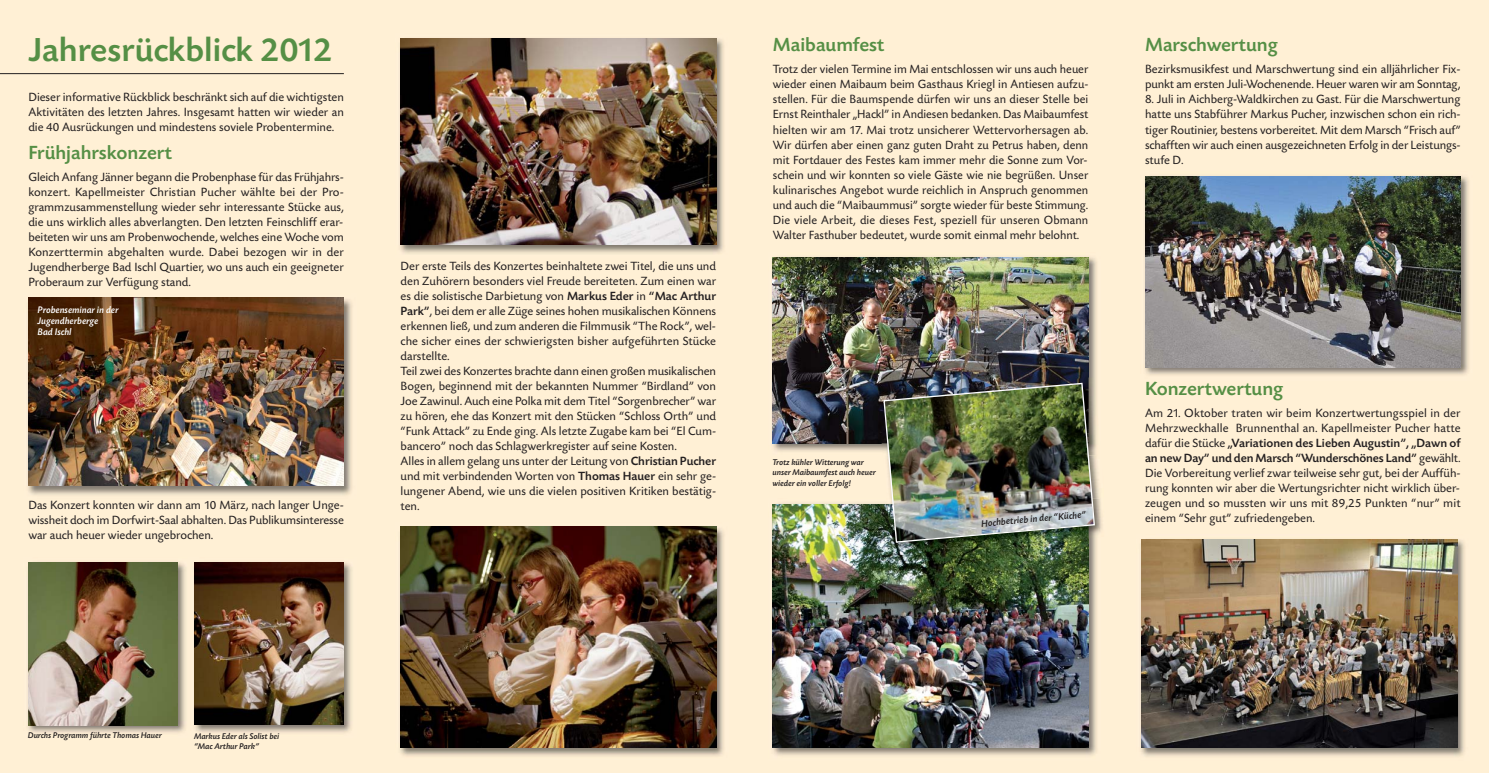
<style>
.page{position:relative;width:1489px;height:773px;background:#fff}
.page>*{position:absolute;margin:0;border:0;box-sizing:border-box;transform-origin:0 0}
.t1{font:500 35px "Today SB";color:#558f45}
.t2{font:500 20px "Today SB";color:#558f45}
.t3{font:12.5px/15px "Today SB";color:#231f20;text-align:justify}
.t4{font:10px/11.2px "Today SB Med Ita";color:#fff}
.t5{font:10px "Today SB Med Ita";color:#231f20}
.t6{font:8.75px/10px "Today SB Med Ita";color:#231f20}
.s1{font-weight:500}
</style>
<div class="page">
<div style="left:0;top:0;width:1488px;height:772px;background:#fff0d5"></div>
<img style="left:28px;top:297px;width:324px;height:198px">
<img style="left:28px;top:298px;width:316px;height:187px">
<img style="left:400px;top:38px;width:324px;height:216px">
<img style="left:400px;top:38px;width:316px;height:206px">
<img style="left:400px;top:526px;width:324px;height:231px">
<img style="left:400px;top:527px;width:316px;height:220px">
<img style="left:28px;top:562px;width:324px;height:171px">
<img style="left:195px;top:562px;width:149px;height:162px">
<img style="left:28px;top:562px;width:149px;height:163px">
<img style="left:1145px;top:176px;width:324px;height:199px">
<img style="left:1145px;top:177px;width:315px;height:190px">
<img style="left:1141px;top:539px;width:324px;height:218px">
<img style="left:1141px;top:539px;width:315px;height:208px">
<img style="left:772px;top:257px;width:325px;height:195px">
<img style="left:772px;top:257px;width:316px;height:186px">
<img style="left:772px;top:503px;width:325px;height:253px">
<img style="left:772px;top:504px;width:316px;height:243px">
<hr style="left:0;top:73px;width:344px;height:1px;background:#231f20">
<img style="left:1095px;top:455px;width:7px;height:77px">
<img style="left:877px;top:377px;width:211px;height:66px">
<img style="left:1095px;top:498px;width:5px;height:40px">
<img style="left:887px;top:543px;width:201px;height:12px">
<img style="left:882px;top:382px;width:213px;height:161px">
<h1 class="t1" style="left:28px;top:37px;width:305px">Jahresrückblick 2012</h1>
<p class="t3" style="left:28px;top:91px;width:317px">Dieser informative Rückblick beschränkt sich auf die wichtigsten Aktivitäten des letzten Jahres. Insgesamt hatten wir wieder an die 40 Ausrückungen und mindestens soviele Probentermine.</p>
<h2 class="t2" style="left:28px;top:145px;width:145px">Frühjahrskonzert</h2>
<p class="t3" style="left:28px;top:171px;width:317px">Gleich Anfang Jänner begann die Probenphase für das Frühjahrs&shy;konzert. Kapellmeister Christian Pucher wählte bei der Pro&shy;grammzusammenstellung wieder sehr interessante Stücke aus, die uns wirklich alles abverlangten. Den letzten Feinschliff erar&shy;beiteten wir uns am Probenwochende, welches eine Woche vom Konzerttermin abgehalten wurde. Dabei bezogen wir in der Jugendherberge Bad Ischl Quartier, wo uns auch ein geeigneter Proberaum zur Verfügung stand.</p>
<p class="t4" style="left:38px;top:305px;width:82px">Probenseminar in der<br>Jugendherberge<br>Bad Ischl</p>
<p class="t3" style="left:28px;top:498px;width:317px">Das Konzert konnten wir dann am 10 März, nach langer Unge&shy;wissheit doch im Dorfwirt-Saal abhalten. Das Publikumsinteresse war auch heuer wieder ungebrochen.</p>
<p class="t3" style="left:400px;top:259px;width:317px;text-align:left">Der erste Teils des Konzertes beinhaltete zwei Titel, die uns und den Zuhörern besonders viel Freude bereiteten. Zum einen war es die solistische Darbietung von <span class="s1">Markus Eder</span> in <span class="s1">“Mac Arthur Park”</span>, bei dem er alle Züge seines hohen musikalischen Könnens erkennen ließ, und zum anderen die Filmmusik “The Rock”, wel&shy;che sicher eines der schwierigsten bisher aufgeführten Stücke darstellte.<br>Teil zwei des Konzertes brachte dann einen großen musikalischen Bogen, beginnend mit der bekannten Nummer “Birdland” von Joe Zawinul. Auch eine Polka mit dem Titel “Sorgenbrecher” war zu hören, ehe das Konzert mit den Stücken “Schloss Orth” und “Funk Attack” zu Ende ging. Als letzte Zugabe kam bei “El Cum&shy;bancero” noch das Schlagwerkregister auf seine Kosten.<br>Alles in allem gelang uns unter der Leitung von <span class="s1">Christian Pucher </span>und mit verbindenden Worten von <span class="s1">Thomas Hauer</span> ein sehr ge&shy;lungener Abend, wie uns die vielen positiven Kritiken bestätig&shy;ten.</p>
<h2 class="t2" style="left:772px;top:37px;width:113px">Maibaumfest</h2>
<p class="t3" style="left:772px;top:63px;width:317px">Trotz der vielen Termine im Mai entschlossen wir uns auch heuer wieder einen Maibaum beim Gasthaus Kriegl in Antiesen aufzu&shy;stellen. Für die Baumspende dürfen wir uns an dieser Stelle bei Ernst Reinthaler „Hackl” in Andiesen bedanken. Das Maibaumfest hielten wir am 17. Mai trotz unsicherer Wettervorhersagen ab.<br>Wir dürfen aber einen ganz guten Draht zu Petrus haben, denn mit Fortdauer des Festes kam immer mehr die Sonne zum Vor&shy;schein und wir konnten so viele Gäste wie nie begrüßen. Unser kulinarisches Angebot wurde reichlich in Anspruch genommen und auch die “Maibaummusi” sorgte wieder für beste Stimmung.<br>Die viele Arbeit, die dieses Fest, speziell für unseren Obmann Walter Fasthuber bedeutet, wurde somit einmal mehr belohnt.</p>
<p class="t6" style="left:772px;top:458px;width:105px">Trotz kühler Witterung war unser Maibaumfest auch heuer wieder ein voller Erfolg!</p>
<p class="t5" style="left:981px;top:519px;width:106px;rotate:-5deg">Hochbetrieb in der “Küche”</p>
<h2 class="t2" style="left:1144px;top:37px;width:134px">Marschwertung</h2>
<p class="t3" style="left:1144px;top:63px;width:317px">Bezirksmusikfest und Marschwertung sind ein alljährlicher Fix&shy;punkt am ersten Juli-Wochenende. Heuer waren wir am Sonntag,</p>
<p class="t3" style="left:1144px;top:93px;width:317px">8. Juli in Aichberg-Waldkirchen zu Gast. Für die Marschwertung hatte uns Stabführer Markus Pucher, inzwischen schon ein rich&shy;tiger Routinier, bestens vorbereitet. Mit dem Marsch “Frisch auf” schafften wir auch einen ausgezeichneten Erfolg in der Leistungs&shy;stufe D.</p>
<h2 class="t2" style="left:1144px;top:381px;width:140px">Konzertwertung</h2>
<p class="t3" style="left:1144px;top:407px;width:317px">Am 21. Oktober traten wir beim Konzertwertungsspiel in der Mehrzweckhalle Brunnenthal an. Kapellmeister Pucher hatte dafür die Stücke <span class="s1">„Variationen des Lieben Augustin”, „Dawn of an new Day” und den Marsch “Wunderschönes Land”</span> gewählt.<br>Die Vorbereitung verlief zwar teilweise sehr gut, bei der Auffüh&shy;rung konnten wir aber die Wertungsrichter nicht wirklich über&shy;zeugen und so mussten wir uns mit 89,25 Punkten “nur” mit einem “Sehr gut” zufriedengeben.</p>
<p class="t6" style="left:28px;top:730px;width:135px">Durchs Programm führte Thomas Hauer</p>
<p class="t6" style="left:194px;top:731px;width:87px;line-height:10.6px">Markus Eder als Solist bei “Mac Arthur Park”</p>
</div>
